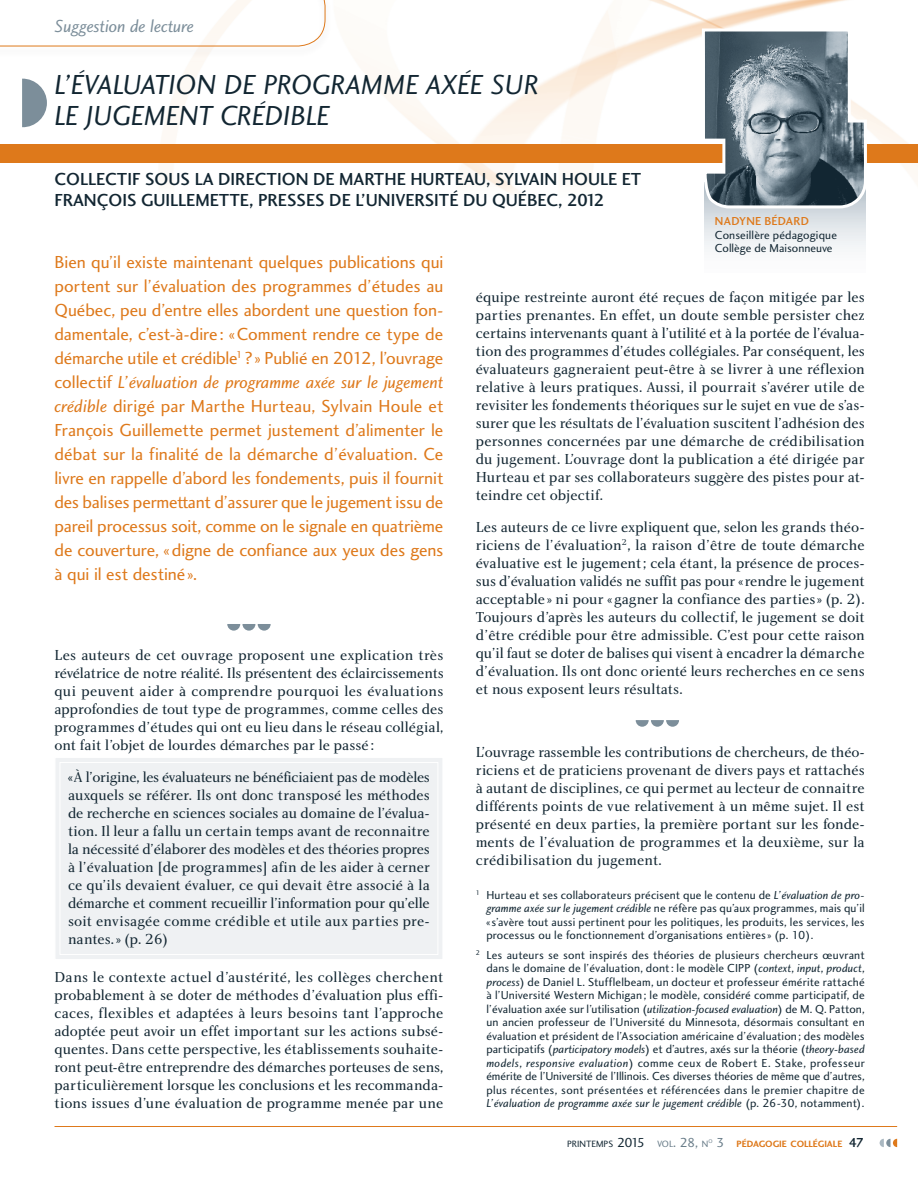
<style>
.page{position:relative;width:918px;height:1188px;background:#fff}
.page>*{position:absolute;margin:0;border:0;box-sizing:border-box;transform-origin:0 0}
.t1{font:28.5px/31.5px "Charlotte Sans Book Italic Plain";letter-spacing:-.01em;color:#122632}
.t2{font:18px/24px "Charlotte Sans Book Plain";letter-spacing:-.005em;color:#de791b;text-align:justify}
.t3{font:18px/21.6px "Charlotte Sans Medium Plain";color:#122632}
.t4{font:18px "Charlotte Sans Book Italic Plain";letter-spacing:-.005em;color:#de791b}
.t5{font:18px "Charlotte Sans Book Italic Plain";letter-spacing:-.015em;color:#7c8e9a}
.t6{font:15px/18px "Charlotte Book Plain";color:#122632;text-align:justify}
.t7{font:12px/13.5px "Charlotte Sans Book Plain";letter-spacing:.015em;color:#122632;text-align:justify}
.t8{font:12px "Charlotte Sans Book Italic Plain";letter-spacing:.005em;color:#122632}
.t9{font:12px "Charlotte Sans Medium Plain";letter-spacing:.02em;color:#de791b}
.t10{font:9.45px "Charlotte Sans Bold Plain";color:#de791b}
.t11{font:9.45px "Charlotte Sans Book Plain";color:#122632}
.t12{font:5.55px "Charlotte Sans Book Plain";color:#687c88}
.s1{font-family:"Charlotte Sans Book Plain"}
.s2{font-family:"Charlotte Sans Book Italic Plain"}
.s3{font-size:13.5px}
.s4{color:#687c88}
.s5{font-size:13.5px;color:#687c88}
.s6{font-family:"Charlotte Sans Book Plain";font-size:13.5px;color:#687c88}
.s7{font-family:"Charlotte Sans Medium Plain";font-size:13.5px;color:#122632}
</style>
<div class="page">
<img style="left:0;top:0;width:918px;height:193px">
<div style="left:0;top:144px;width:918px;height:18px;background:#de791b"></div>
<svg style="left:705px;top:210px;width:160px;height:39px"></svg>
<div style="left:0;top:0;width:332px;height:59px;background:#122632;opacity:.45"></div>
<svg style="left:22px;top:78px;width:25px;height:50px"></svg>
<svg style="left:700px;top:27px;width:168px;height:183px;background:#7c8990"></svg>
<svg style="left:227px;top:624px;width:44px;height:6px"></svg>
<hr style="left:54px;top:1126px;width:843px;height:1px;background:#de791b">
<svg style="left:879px;top:1138px;width:18px;height:9px"></svg>
<svg style="left:635px;top:720px;width:44px;height:6px"></svg>
<div style="left:56px;top:758px;width:386px;height:201px;background:#eff1f3"></div>
<div style="left:59px;top:762px;width:379px;height:193px;border:1px solid #fff"></div>
<svg style="left:0;top:0;width:325px;height:46px"></svg>
<p class="t5" style="left:55px;top:15px;width:141px">Suggestion de lecture</p>
<h1 class="t1" style="left:54px;top:68px;width:486px">L’ÉVALUATION DE PROGRAMME AXÉE SUR<br>LE JUGEMENT CRÉDIBLE</h1>
<p class="t3" style="left:54px;top:168px;width:588px">COLLECTIF SOUS LA DIRECTION DE MARTHE HURTEAU, SYLVAIN HOULE ET<br>FRANÇOIS GUILLEMETTE, PRESSES DE L’UNIVERSITÉ DU QUÉBEC, 2012</p>
<p class="t2" style="left:54px;top:250px;width:390px">Bien qu’il existe maintenant quelques publications qui portent sur l’évaluation des programmes d’études au Québec, peu d’entre elles abordent une question fon&shy;damentale, c’est-à-dire : «Comment rendre ce type de démarche utile et crédible<sup>1</sup> ? » Publié en 2012, l’ouvrage</p>
<p class="t4" style="left:54px;top:371px;width:390px"><span class="s1">collectif</span> L’évaluation de programme axée sur le jugement</p>
<p class="t2" style="left:54px;top:394px;width:390px"><span class="s2">crédible</span> dirigé par Marthe Hurteau, Sylvain Houle et François Guillemette permet justement d’alimenter le débat sur la finalité de la démarche d’évaluation. Ce livre en rappelle d’abord les fondements, puis il fournit des balises permettant d’assurer que le jugement issu de pareil processus soit, comme on le signale en quatrième de couverture, «digne de confiance aux yeux des gens à qui il est destiné ».</p>
<p class="t6" style="left:54px;top:646px;width:391px">Les auteurs de cet ouvrage proposent une explication très révélatrice de notre réalité. Ils présentent des éclaircissements qui peuvent aider à comprendre pourquoi les évaluations approfondies de tout type de programmes, comme celles des programmes d’études qui ont eu lieu dans le réseau collégial, ont fait l’objet de lourdes démarches par le passé :</p>
<p class="t6" style="left:68px;top:767px;width:363px">«À l’origine, les évaluateurs ne bénéficiaient pas de modèles auxquels se référer. Ils ont donc transposé les méthodes de recherche en sciences sociales au domaine de l’évalua&shy;tion. Il leur a fallu un certain temps avant de reconnaitre la nécessité d’élaborer des modèles et des théories propres à l’évaluation [de programmes] afin de les aider à cerner ce qu’ils devaient évaluer, ce qui devait être associé à la démarche et comment recueillir l’information pour qu’elle soit envisagée comme crédible et utile aux parties pre&shy;nantes.» (p. 26)</p>
<p class="t6" style="left:54px;top:968px;width:390px">Dans le contexte actuel d’austérité, les collèges cherchent probablement à se doter de méthodes d’évaluation plus effi&shy;caces, flexibles et adaptées à leurs besoins tant l’approche adoptée peut avoir un effet important sur les actions subsé&shy;quentes. Dans cette perspective, les établissements souhaite&shy;ront peut-être entreprendre des démarches porteuses de sens, particulièrement lorsque les conclusions et les recommanda&shy;tions issues d’une évaluation de programme menée par une</p>
<p class="t9" style="left:715px;top:214px;width:95px">NADYNE BÉDARD</p>
<p class="t7" style="left:715px;top:228px;width:124px">Conseillère pédagogique<br>Collège de Maisonneuve</p>
<p class="t6" style="left:476px;top:288px;width:390px">équipe restreinte auront été reçues de façon mitigée par les parties prenantes. En effet, un doute semble persister chez certains intervenants quant à l’utilité et à la portée de l’évalua&shy;tion des programmes d’études collégiales. Par conséquent, les évaluateurs gagneraient peut-être à se livrer à une réflexion relative à leurs pratiques. Aussi, il pourrait s’avérer utile de revisiter les fondements théoriques sur le sujet en vue de s’as&shy;surer que les résultats de l’évaluation suscitent l’adhésion des personnes concernées par une démarche de crédibilisation du jugement. L’ouvrage dont la publication a été dirigée par Hurteau et par ses collaborateurs suggère des pistes pour at&shy;teindre cet objectif.</p>
<p class="t6" style="left:476px;top:517px;width:390px">Les auteurs de ce livre expliquent que, selon les grands théo&shy;riciens de l’évaluation<sup>2</sup>, la raison d’être de toute démarche évaluative est le jugement; cela étant, la présence de proces&shy;sus d’évaluation validés ne suffit pas pour «rendre le jugement acceptable » ni pour «gagner la confiance des parties» (p. 2).<br>Toujours d’après les auteurs du collectif, le jugement se doit d’être crédible pour être admissible. C’est pour cette raison qu’il faut se doter de balises qui visent à encadrer la démarche d’évaluation. Ils ont donc orienté leurs recherches en ce sens et nous exposent leurs résultats.</p>
<p class="t6" style="left:476px;top:742px;width:390px">L’ouvrage rassemble les contributions de chercheurs, de théo&shy;riciens et de praticiens provenant de divers pays et rattachés à autant de disciplines, ce qui permet au lecteur de connaitre différents points de vue relativement à un même sujet. Il est présenté en deux parties, la première portant sur les fonde&shy;ments de l’évaluation de programmes et la deuxième, sur la crédibilisation du jugement.</p>
<p class="t7" style="left:486px;top:888px;width:380px;text-indent:-10px"><sup>1</sup> Hurteau et ses collaborateurs précisent que le contenu de <span class="s2">L’évaluation de pro&shy;gramme axée sur le jugement crédible</span> ne réfère pas qu’aux programmes, mais qu’il « s’avère tout aussi pertinent pour les politiques, les produits, les services, les processus ou le fonctionnement d’organisations entières » (p. 10).</p>
<p class="t7" style="left:486px;top:948px;width:380px;text-indent:-10px"><sup>2</sup> Les auteurs se sont inspirés des théories de plusieurs chercheurs œuvrant dans le domaine de l’évaluation, dont: le modèle CIPP (<span class="s2">context</span>, <span class="s2">input</span>, <span class="s2">product</span>, <span class="s2">process</span>) de Daniel L. Stufflelbeam, un docteur et professeur émérite rattaché à l’Université Western Michigan ; le modèle, considéré comme participatif, de l’évaluation axée sur l’utilisation (<span class="s2">utilization-focused evaluation</span>) de M. Q. Patton, un ancien professeur de l’Université du Minnesota, désormais consultant en évaluation et président de l’Association américaine d’évaluation; des modèles participatifs (<span class="s2">participatory models</span>) et d’autres, axés sur la théorie (<span class="s2">theory-based models</span>, <span class="s2">responsive evaluation</span>) comme ceux de Robert E. Stake, professeur émérite de l’Université de l’Illinois. Ces diverses théories de même que d’autres, plus récentes, sont présentées et référencées dans le premier chapitre de</p>
<p class="t8" style="left:486px;top:1096px;width:380px">L’évaluation de programme axée sur le jugement crédible <span class="s1">(p. 26-30, notamment).</span></p>
<p class="t11" style="left:567px;top:1138px;width:143px">PRINTEMPS <span class="s3">2015</span> <span class="s4">VOL</span><span class="s5">. 28,</span> <span class="s4">N</span></p>
<p class="t12" style="left:708px;top:1137px;width:6px">O</p>
<p class="t10" style="left:716px;top:1138px;width:149px"><span class="s6">3</span> PÉDAGOGIE COLLÉGIALE <span class="s7">47</span></p>
</div>
